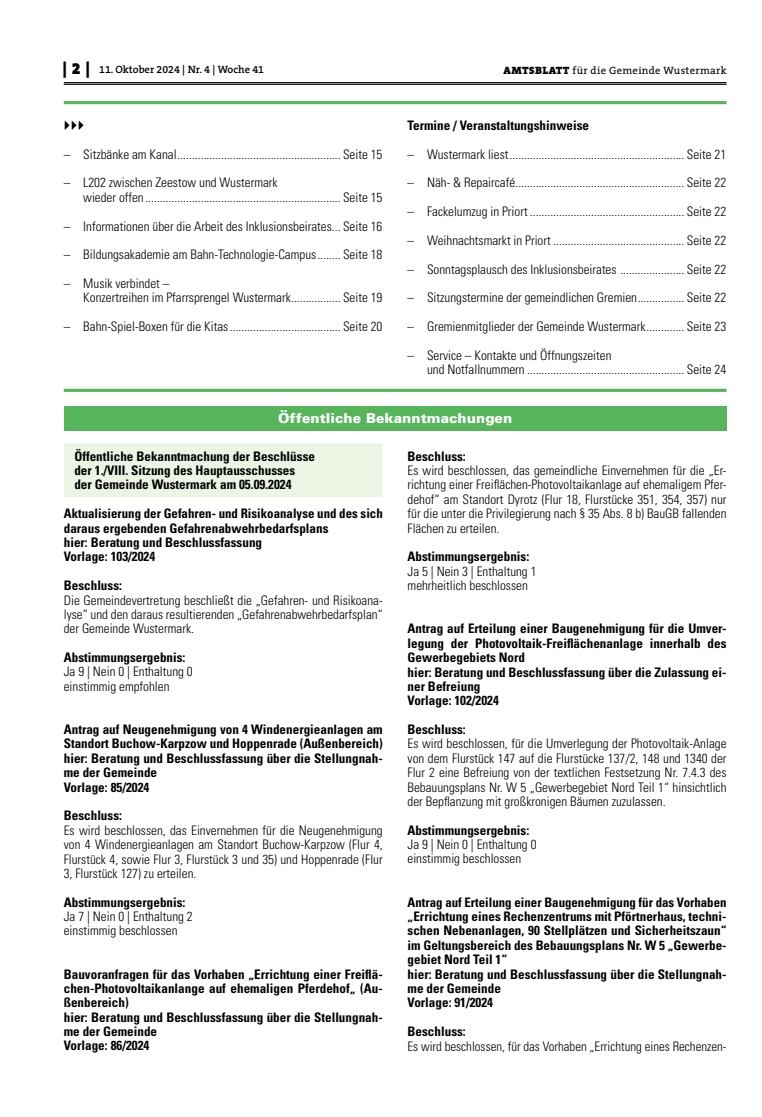
<style>
.page{position:relative;width:762px;height:1117px;background:#fff}
.page>*{position:absolute;margin:0;border:0;box-sizing:border-box;transform-origin:0 0}
.t1{font:900 13.75px "Univers 75";letter-spacing:.005em;color:#fff}
.t2{font:300 condensed 13.12px/14.4px "Univers";color:#000}
.t3{font:700 condensed 13.12px/14.4px "Univers";color:#000}
.t4{font:10.62px "The Serif B W5 Plain";letter-spacing:.03em;color:#000}
.t5{font:600 10.62px "The Serif B W6";color:#000}
.s1{font-family:"The Serif B W9";font-weight:900;font-size:16.25px}
.s2{font-family:"The Serif B W9";font-weight:900}
</style>
<div class="page">
<hr style="left:64px;top:82px;width:662px;height:1px;background:#000">
<hr style="left:64px;top:84px;width:662px;height:1px;background:#000">
<hr style="left:64px;top:101px;width:662px;height:3px;background:#56b45b">
<div style="left:64px;top:406px;width:662px;height:25px;background:#56b45b"></div>
<svg style="left:64px;top:388px;width:662px;height:4px;background:#7ac47e"></svg>
<div style="left:64px;top:443px;width:319px;height:54px;background:#ecf4e4"></div>
<p class="t5" style="left:63px;top:63px;width:203px"><span class="s1">| 2 |</span> 11. Oktober 2024 | Nr. 4 | Woche 41</p>
<p class="t4" style="left:503px;top:63px;width:225px"><span class="s2">AMTSBLATT</span> für die Gemeinde Wustermark</p>
<p class="t3" style="left:407px;top:118px;width:183px">Termine / Veranstaltungshinweise</p>
<p class="t2" style="left:407px;top:147px;width:320px">– Wustermark liest............................................................ Seite 21</p>
<p class="t2" style="left:407px;top:175px;width:320px">– Näh- &amp; Repaircafé.......................................................... Seite 22</p>
<p class="t2" style="left:407px;top:204px;width:320px">– Fackelumzug in Priort ..................................................... Seite 22</p>
<p class="t2" style="left:407px;top:233px;width:320px">– Weihnachtsmarkt in Priort ............................................. Seite 22</p>
<p class="t2" style="left:407px;top:262px;width:320px">– Sonntagsplausch des Inklusionsbeirates ...................... Seite 22</p>
<p class="t2" style="left:407px;top:290px;width:320px">– Sitzungstermine der gemeindlichen Gremien................ Seite 22</p>
<p class="t2" style="left:407px;top:319px;width:320px">– Gremienmitglieder der Gemeinde Wustermark............. Seite 23</p>
<p class="t2" style="left:427px;top:348px;width:301px;text-indent:-19px">– Service – Kontakte und Öffnungszeiten<br>und Notfallnummern ...................................................... Seite 24</p>
<p class="t1" style="left:278px;top:409px;width:236px">Öffentliche Bekanntmachungen</p>
<p class="t3" style="left:74px;top:448px;width:242px">Öffentliche Bekanntmachung der Beschlüsse der 1./VIII. Sitzung des Hauptausschusses der Gemeinde Wustermark am 05.09.2024</p>
<p class="t3" style="left:64px;top:506px;width:320px">Aktualisierung der Gefahren- und Risikoanalyse und des sich daraus ergebenden Gefahrenabwehrbedarfsplans<br>hier: Beratung und Beschlussfassung<br>Vorlage: 103/2024</p>
<p class="t3" style="left:64px;top:578px;width:60px">Beschluss:</p>
<p class="t2" style="left:64px;top:592px;width:320px;text-align:justify">Die Gemeindevertretung beschließt die „Gefahren- und Risikoana&shy;lyse“ und den daraus resultierenden „Gefahrenabwehrbedarfsplan“ der Gemeinde Wustermark.</p>
<p class="t3" style="left:64px;top:650px;width:123px">Abstimmungsergebnis:</p>
<p class="t2" style="left:64px;top:664px;width:130px">Ja 9 | Nein 0 | Enthaltung 0 einstimmig empfohlen</p>
<p class="t3" style="left:64px;top:722px;width:320px">Antrag auf Neugenehmigung von 4 Windenergieanlagen am Standort Buchow-Karpzow und Hoppenrade (Außenbereich) hier: Beratung und Beschlussfassung über die Stellungnah&shy;me der Gemeinde<br>Vorlage: 85/2024</p>
<p class="t3" style="left:64px;top:808px;width:60px">Beschluss:</p>
<p class="t2" style="left:64px;top:822px;width:320px;text-align:justify">Es wird beschlossen, das Einvernehmen für die Neugenehmigung von 4 Windenergieanlagen am Standort Buchow-Karpzow (Flur 4, Flurstück 4, sowie Flur 3, Flurstück 3 und 35) und Hoppenrade (Flur 3, Flurstück 127) zu erteilen.</p>
<p class="t3" style="left:64px;top:894px;width:123px">Abstimmungsergebnis:</p>
<p class="t2" style="left:64px;top:909px;width:130px">Ja 7 | Nein 0 | Enthaltung 2 einstimmig beschlossen</p>
<p class="t3" style="left:64px;top:966px;width:320px">Bauvoranfragen für das Vorhaben „Errichtung einer Freiflä&shy;chen-Photovoltaikanlange auf ehemaligen Pferdehof„ (Au&shy;ßenbereich)<br>hier: Beratung und Beschlussfassung über die Stellungnah&shy;me der Gemeinde<br>Vorlage: 86/2024</p>
<p class="t2" style="left:64px;top:147px;width:320px">– Sitzbänke am Kanal........................................................ Seite 15</p>
<p class="t2" style="left:83px;top:175px;width:301px;text-indent:-19px">– L202 zwischen Zeestow und Wustermark<br>wieder offen ................................................................... Seite 15</p>
<p class="t2" style="left:64px;top:219px;width:320px">– Informationen über die Arbeit des Inklusionsbeirates... Seite 16</p>
<p class="t2" style="left:64px;top:247px;width:320px">– Bildungsakademie am Bahn-Technologie-Campus........ Seite 18</p>
<p class="t2" style="left:83px;top:276px;width:301px;text-indent:-19px">– Musik verbindet –<br>Konzertreihen im Pfarrsprengel Wustermark................. Seite 19</p>
<p class="t2" style="left:64px;top:319px;width:320px">– Bahn-Spiel-Boxen für die Kitas...................................... Seite 20</p>
<p class="t3" style="left:407px;top:448px;width:60px">Beschluss:</p>
<p class="t2" style="left:407px;top:463px;width:320px;text-align:justify">Es wird beschlossen, das gemeindliche Einvernehmen für die „Er&shy;richtung einer Freiflächen-Photovoltaikanlage auf ehemaligem Pfer&shy;dehof“ am Standort Dyrotz (Flur 18, Flurstücke 351, 354, 357) nur für die unter die Privilegierung nach § 35 Abs. 8 b) BauGB fallenden Flächen zu erteilen.</p>
<p class="t3" style="left:407px;top:549px;width:123px">Abstimmungsergebnis:</p>
<p class="t2" style="left:407px;top:563px;width:130px">Ja 5 | Nein 3 | Enthaltung 1 mehrheitlich beschlossen</p>
<p class="t3" style="left:407px;top:621px;width:320px">Antrag auf Erteilung einer Baugenehmigung für die Umver&shy;legung der Photovoltaik-Freiflächenanlage innerhalb des Gewerbegebiets Nord<br>hier: Beratung und Beschlussfassung über die Zulassung ei&shy;ner Befreiung<br>Vorlage: 102/2024</p>
<p class="t3" style="left:407px;top:722px;width:60px">Beschluss:</p>
<p class="t2" style="left:407px;top:736px;width:320px;text-align:justify">Es wird beschlossen, für die Umverlegung der Photovoltaik-Anlage von dem Flurstück 147 auf die Flurstücke 137/2, 148 und 1340 der Flur 2 eine Befreiung von der textlichen Festsetzung Nr. 7.4.3 des Bebauungsplans Nr. W 5 „Gewerbegebiet Nord Teil 1“ hinsichtlich der Bepflanzung mit großkronigen Bäumen zuzulassen.</p>
<p class="t3" style="left:407px;top:822px;width:123px">Abstimmungsergebnis:</p>
<p class="t2" style="left:407px;top:837px;width:130px">Ja 9 | Nein 0 | Enthaltung 0 einstimmig beschlossen</p>
<p class="t3" style="left:407px;top:894px;width:320px">Antrag auf Erteilung einer Baugenehmigung für das Vorhaben „Errichtung eines Rechenzentrums mit Pförtnerhaus, techni&shy;schen Nebenanlagen, 90 Stellplätzen und Sicherheitszaun“ im Geltungsbereich des Bebauungsplans Nr. W 5 „Gewerbe&shy;gebiet Nord Teil 1“<br>hier: Beratung und Beschlussfassung über die Stellungnah&shy;me der Gemeinde<br>Vorlage: 91/2024</p>
<p class="t3" style="left:407px;top:1023px;width:60px">Beschluss:</p>
<p class="t2" style="left:407px;top:1038px;width:320px">Es wird beschlossen, für das Vorhaben „Errichtung eines Rechenzen-</p>
</div>
